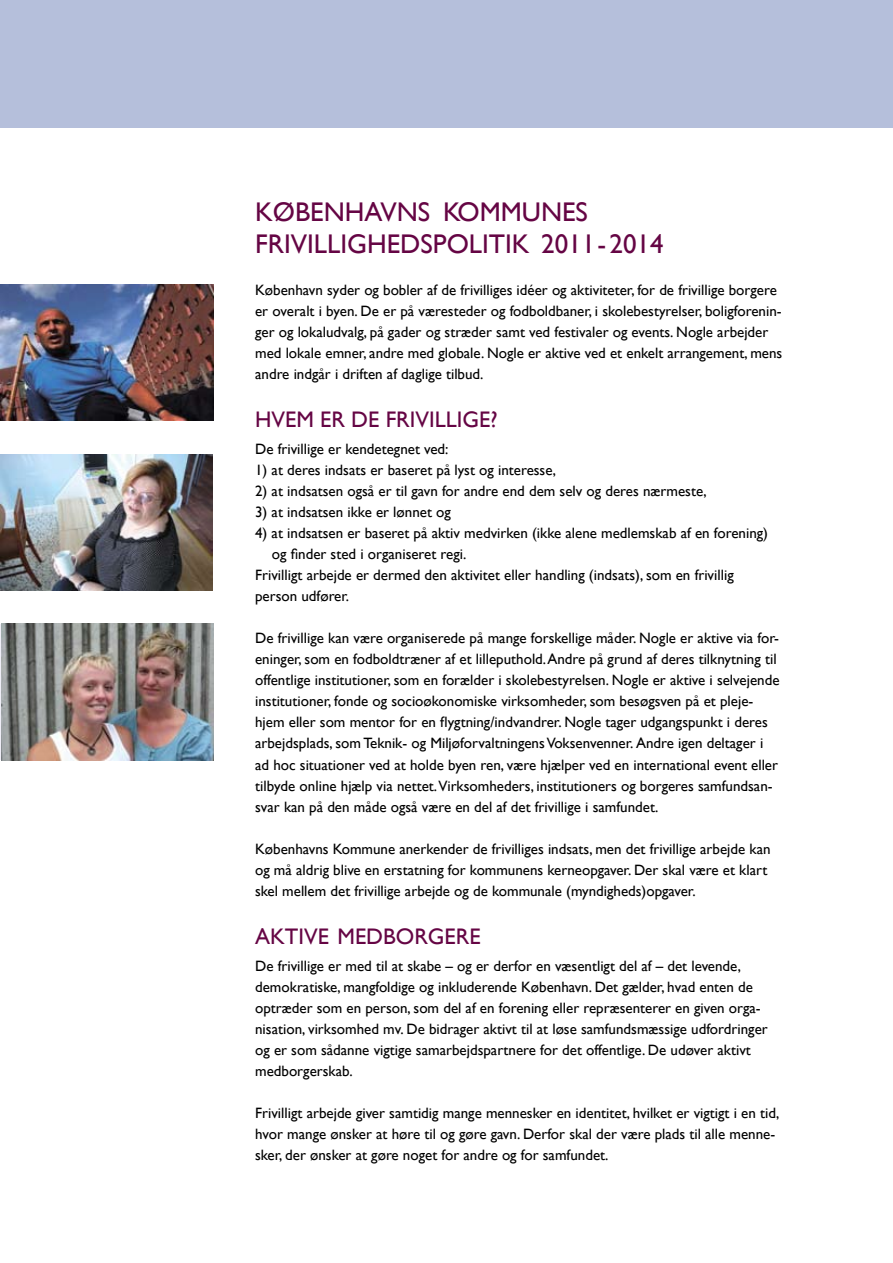
<style>
.page{position:relative;width:893px;height:1263px;background:#fff}
.page>*{position:absolute;margin:0;border:0;box-sizing:border-box;transform-origin:0 0}
.t1{font:27px/32.4px "Gill Sans";color:#650544}
.t2{font:22.5px "Gill Sans";color:#650544}
.t3{font:15px/21px "Gill Sans";color:#000}
</style>
<div class="page">
<img style="left:0;top:285px;width:213px;height:136px">
<div style="left:0;top:0;width:893px;height:128px;background:#b5bfdb"></div>
<img style="left:0;top:454px;width:213px;height:136px">
<img style="left:1px;top:623px;width:212px;height:137px">
<h1 class="t1" style="left:255px;top:197px;width:410px">Københavns Kommunes<br>FrivillighedspolitiK 2011 - 2014</h1>
<p class="t3" style="left:255px;top:281px;width:529px">København syder og bobler af de frivilliges idéer og aktiviteter, for de frivillige borgere er overalt i byen. de er på væresteder og fodboldbaner, i skolebestyrelser, boligforenin&shy;ger og lokaludvalg, på gader og stræder samt ved festivaler og events. nogle arbejder med lokale emner, andre med globale. nogle er aktive ved et enkelt arrangement, mens andre indgår i driften af daglige tilbud.</p>
<h2 class="t2" style="left:255px;top:410px;width:244px">hvem er de Frivillige?</h2>
<p class="t3" style="left:255px;top:440px;width:195px">de frivillige er kendetegnet ved:</p>
<p class="t3" style="left:255px;top:461px;width:303px">1) at deres indsats er baseret på lyst og interesse,</p>
<p class="t3" style="left:255px;top:482px;width:453px">2) at indsatsen også er til gavn for andre end dem selv og deres nærmeste,</p>
<p class="t3" style="left:255px;top:503px;width:197px">3) at indsatsen ikke er lønnet og</p>
<p class="t3" style="left:255px;top:524px;width:514px">4) at indsatsen er baseret på aktiv medvirken (ikke alene medlemskab af en forening)</p>
<p class="t3" style="left:272px;top:544px;width:196px">og finder sted i organiseret regi.</p>
<p class="t3" style="left:255px;top:566px;width:480px">Frivilligt arbejde er dermed den aktivitet eller handling (indsats), som en frivillig</p>
<p class="t3" style="left:255px;top:587px;width:96px">person udfører.</p>
<p class="t3" style="left:255px;top:629px;width:526px">de frivillige kan være organiserede på mange forskellige måder. nogle er aktive via for&shy;eninger, som en fodboldtræner af et lilleputhold. andre på grund af deres tilknytning til offentlige institutioner, som en forælder i skolebestyrelsen. nogle er aktive i selvejende institutioner, fonde og socioøkonomiske virksomheder, som besøgsven på et pleje&shy;hjem eller som mentor for en flygtning/indvandrer. Nogle tager udgangspunkt i deres arbejdsplads, som teknik- og miljøforvaltningens voksenvenner. andre igen deltager i ad hoc situationer ved at holde byen ren, være hjælper ved en international event eller tilbyde online hjælp via nettet. virksomheders, institutioners og borgeres samfundsan&shy;svar kan på den måde også være en del af det frivillige i samfundet.</p>
<p class="t3" style="left:255px;top:839px;width:517px">Københavns Kommune anerkender de frivilliges indsats, men det frivillige arbejde kan og må aldrig blive en erstatning for kommunens kerneopgaver. der skal være et klart skel mellem det frivillige arbejde og de kommunale (myndigheds)opgaver.</p>
<h2 class="t2" style="left:255px;top:927px;width:227px">aKtive medborgere</h2>
<p class="t3" style="left:255px;top:956px;width:514px">de frivillige er med til at skabe – og er derfor en væsentligt del af – det levende, demokratiske, mangfoldige og inkluderende København. det gælder, hvad enten de optræder som en person, som del af en forening eller repræsenterer en given orga&shy;nisation, virksomhed mv. de bidrager aktivt til at løse samfundsmæssige udfordringer og er som sådanne vigtige samarbejdspartnere for det offentlige. de udøver aktivt medborgerskab.</p>
<p class="t3" style="left:255px;top:1103px;width:526px">Frivilligt arbejde giver samtidig mange mennesker en identitet, hvilket er vigtigt i en tid, hvor mange ønsker at høre til og gøre gavn. derfor skal der være plads til alle menne&shy;sker, der ønsker at gøre noget for andre og for samfundet.</p>
</div>
